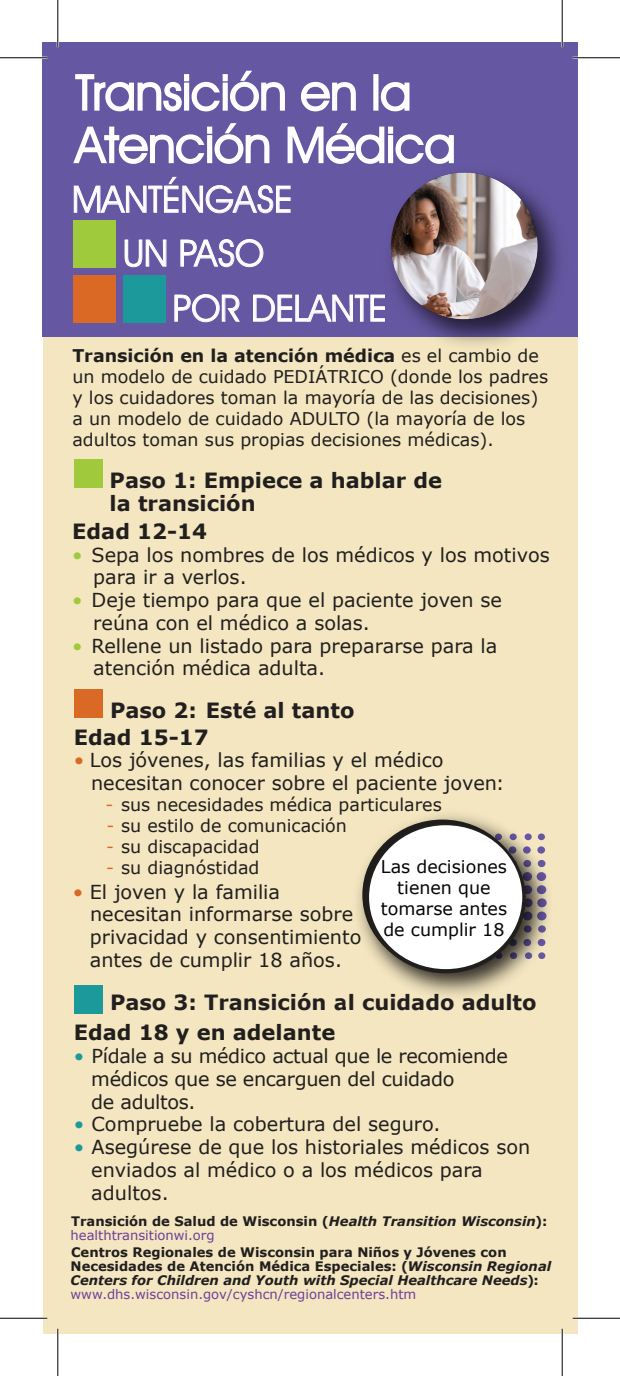
<style>
.page{position:relative;width:620px;height:1376px;background:#fff}
.page>*{position:absolute;margin:0;border:0;box-sizing:border-box;transform-origin:0 0}
.t1{font:49px/52.5px "Avant Garde IT Cby BT";color:#fff}
.t2{font:36.75px "Avant Garde IT Cby BT";color:#fff}
.t3{font:700 21px/22.8px "Verdana";color:#211e1e}
.t4{font:700 21px "Verdana";color:#231f20}
.t5{font:19.25px/22.8px "Verdana";color:#211e1e}
.t6{font:19.25px/22.8px "Verdana";letter-spacing:-.02em;color:#211e1e}
.t7{font:17.5px/21px "Verdana";color:#211e1e}
.t8{font:17.5px/21px "Verdana";color:#050504;text-align:center}
.t9{font:700 13.12px/14px "Verdana";color:#211e1e}
.s1{font-weight:700}
.s2{color:#231f20}
.s3{color:#9fca3c}
.s4{color:#da6926}
.s5{color:#1b999b}
.s6{font-style:italic}
.s7{font-weight:400;color:#6e3e98}
.s8{font-weight:400;color:#6f3e98}
</style>
<div class="page">
<div style="left:43px;top:336px;width:534px;height:998px;background:#f3e6c0"></div>
<div style="left:42px;top:42px;width:535px;height:294px;background:#6657a2"></div>
<div style="left:73px;top:220px;width:43px;height:47px;background:#9fca3c"></div>
<div style="left:123px;top:275px;width:42px;height:47px;background:#1b999b"></div>
<div style="left:73px;top:275px;width:43px;height:47px;background:#da6926"></div>
<div style="left:74px;top:985px;width:28px;height:29px;background:#1b999b"></div>
<img style="left:357px;top:815px;width:191px;height:180px">
<svg style="left:366px;top:824px;width:158px;height:148px"></svg>
<div style="left:369px;top:825px;width:153px;height:144px;background:#fff;border-radius:50%"></div>
<div style="left:74px;top:689px;width:28px;height:29px;background:#da6926"></div>
<div style="left:74px;top:459px;width:28px;height:29px;background:#a0ca3b"></div>
<img style="left:377px;top:204px;width:197px;height:141px">
<img style="left:387px;top:172px;width:155px;height:147px">
<svg style="left:174px;top:294px;width:66px;height:28px"></svg>
<svg style="left:253px;top:294px;width:132px;height:28px"></svg>
<svg style="left:124px;top:239px;width:42px;height:28px"></svg>
<svg style="left:180px;top:239px;width:83px;height:28px"></svg>
<svg style="left:74px;top:176px;width:216px;height:37px"></svg>
<svg style="left:75px;top:74px;width:145px;height:38px"></svg>
<div style="left:222px;top:83px;width:6px;height:28px;border:2px solid #fff"></div>
<div style="left:222px;top:74px;width:6px;height:7px;border:2px solid #fff"></div>
<svg style="left:230px;top:70px;width:55px;height:42px"></svg>
<svg style="left:301px;top:81px;width:55px;height:31px"></svg>
<div style="left:373px;top:74px;width:5px;height:37px;border:2px solid #fff"></div>
<svg style="left:380px;top:82px;width:30px;height:30px"></svg>
<svg style="left:73px;top:123px;width:197px;height:41px"></svg>
<svg style="left:287px;top:123px;width:167px;height:41px"></svg>
<hr style="left:0;top:57px;width:47px;height:2px;background:#fff">
<hr style="left:572px;top:57px;width:47px;height:2px;background:#fff">
<hr style="left:0;top:1317px;width:47px;height:2px;background:#fff">
<hr style="left:572px;top:1317px;width:47px;height:2px;background:#fff">
<hr style="left:57px;top:0;width:2px;height:47px;background:#fff">
<hr style="left:57px;top:1329px;width:2px;height:47px;background:#fff">
<hr style="left:561px;top:0;width:2px;height:47px;background:#fff">
<hr style="left:561px;top:1329px;width:2px;height:47px;background:#fff">
<hr style="left:0;top:57px;width:47px;height:1px;background:#000">
<hr style="left:572px;top:57px;width:47px;height:1px;background:#000">
<hr style="left:0;top:1318px;width:47px;height:1px;background:#000">
<hr style="left:572px;top:1318px;width:47px;height:1px;background:#000">
<hr style="left:57px;top:0;width:1px;height:47px;background:#000">
<hr style="left:57px;top:1329px;width:1px;height:47px;background:#000">
<hr style="left:561px;top:0;width:1px;height:47px;background:#000">
<hr style="left:561px;top:1329px;width:1px;height:47px;background:#000">
<h1 class="t1" style="left:76px;top:66px;width:381px">Transición en la<br>Atención Médica</h1>
<h2 class="t2" style="left:72px;top:177px;width:222px">MANTÉNGASE</h2>
<h2 class="t2" style="left:123px;top:231px;width:142px">UN PASO</h2>
<h2 class="t2" style="left:173px;top:286px;width:215px">POR DELANTE</h2>
<p class="t7" style="left:72px;top:345px;width:477px"><span class="s1">Transición en la atención médica</span> es el cambio de un modelo de cuidado PEDIÁTRICO (donde los padres y los cuidadores toman la mayoría de las decisiones) a un modelo de cuidado ADULTO (la mayoría de los adultos toman sus propias decisiones médicas).</p>
<p class="t3" style="left:110px;top:469px;width:334px"><span class="s2">Paso 1:</span> Empiece a hablar de la <span class="s2">transición</span></p>
<p class="t3" style="left:72px;top:519px;width:136px">Edad 12-14</p>
<p class="t5" style="left:93px;top:543px;width:458px;text-indent:-21px"><span class="s3">•</span> Sepa los nombres de los médicos y los motivos para ir a verlos.</p>
<p class="t5" style="left:93px;top:589px;width:410px;text-indent:-21px"><span class="s3">•</span> Deje tiempo para que el paciente joven se reúna con el médico a solas.</p>
<p class="t5" style="left:93px;top:634px;width:405px;text-indent:-21px"><span class="s3">•</span> Rellene un listado para prepararse para la atención médica adulta.</p>
<p class="t4" style="left:110px;top:696px;width:246px">Paso 2: Esté al tanto</p>
<p class="t3" style="left:74px;top:725px;width:136px">Edad 15-17</p>
<p class="t5" style="left:91px;top:749px;width:415px;text-indent:-17px"><span class="s4">•</span> Los jóvenes, las familias y el médico necesitan conocer sobre el paciente joven:</p>
<p class="t7" style="left:105px;top:794px;width:338px"><span class="s4">-</span> sus necesidades médica particulares</p>
<p class="t7" style="left:106px;top:815px;width:242px"><span class="s4">-</span> su estilo de comunicación</p>
<p class="t7" style="left:106px;top:836px;width:155px"><span class="s4">-</span> su discapacidad</p>
<p class="t7" style="left:106px;top:857px;width:155px"><span class="s4">-</span> su diagnóstidad</p>
<p class="t5" style="left:90px;top:880px;width:273px;text-indent:-17px"><span class="s4">•</span> El joven y la familia necesitan informarse sobre privacidad y consentimiento antes de cumplir 18 años.</p>
<p class="t8" style="left:380px;top:856px;width:128px">Las decisiones tienen que tomarse antes de cumplir 18</p>
<p class="t4" style="left:110px;top:988px;width:428px">Paso 3: Transición al cuidado adulto</p>
<p class="t3" style="left:74px;top:1021px;width:263px">Edad 18 y en adelante</p>
<p class="t6" style="left:91px;top:1045px;width:418px;text-indent:-17px"><span class="s5">•</span> Pídale a su médico actual que le recomiende médicos que se encarguen del cuidado<br>de adultos.</p>
<p class="t5" style="left:74px;top:1113px;width:368px"><span class="s5">•</span> Compruebe la cobertura del seguro.</p>
<p class="t5" style="left:91px;top:1136px;width:440px;text-indent:-17px"><span class="s5">•</span> Asegúrese de que los historiales médicos son enviados al médico o a los médicos para adultos.</p>
<p class="t9" style="left:70px;top:1214px;width:478px">Transición de Salud de Wisconsin (<span class="s6">Health Transition Wisconsin</span>): <span class="s7">healthtransitionwi.org</span></p>
<p class="t9" style="left:70px;top:1245px;width:482px">Centros Regionales de Wisconsin para Niños y Jóvenes con Necesidades de Atención Médica Especiales: (<span class="s6">Wisconsin Regional Centers for Children and Youth with Special Healthcare Needs</span>): <span class="s8">www.dhs.wisconsin.gov/cyshcn/regionalcenters.htm</span></p>
</div>
